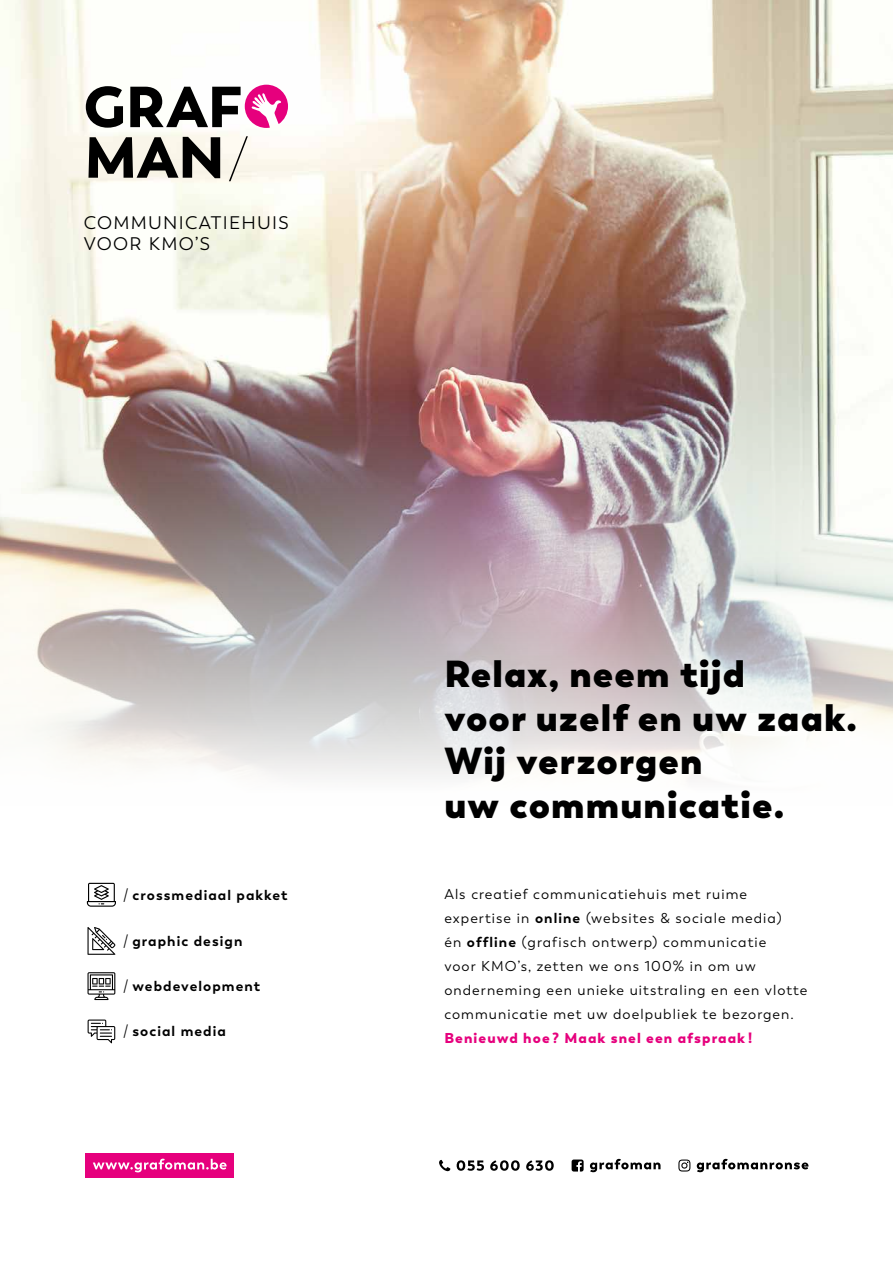
<style>
.page{position:relative;width:893px;height:1263px;background:#fff}
.page>*{position:absolute;margin:0;border:0;box-sizing:border-box;transform-origin:0 0}
.t1{font:800 37.5px/43.5px "Trenda";letter-spacing:.03em;color:#000}
.t2{font:18.15px/21px "Trenda";letter-spacing:.07em;color:#000}
.t3{font:14.25px/24px "Trenda";letter-spacing:.075em;color:#000}
.t4{font:700 14.25px "Trenda";letter-spacing:.075em;color:#000}
.t5{font:900 14.25px "Trenda";letter-spacing:.075em;color:#e6007d}
.s1{font-weight:400;font-size:14.4px}
.s2{font-weight:700}
.s3{font-weight:400}
</style>
<div class="page">
<img style="left:0;top:0;width:893px;height:389px">
<img style="left:0;top:389px;width:893px;height:390px">
<svg style="left:88px;top:1019px;width:27px;height:24px"></svg>
<svg style="left:88px;top:972px;width:27px;height:28px"></svg>
<svg style="left:88px;top:927px;width:27px;height:28px"></svg>
<svg style="left:87px;top:883px;width:29px;height:24px"></svg>
<div style="left:85px;top:1153px;width:149px;height:25px;background:#e6007d"></div>
<svg style="left:93px;top:1159px;width:134px;height:13px"></svg>
<svg style="left:697px;top:1159px;width:111px;height:13px"></svg>
<svg style="left:590px;top:1159px;width:70px;height:13px"></svg>
<svg style="left:457px;top:1160px;width:97px;height:11px"></svg>
<svg style="left:439px;top:1160px;width:11px;height:11px"></svg>
<svg style="left:572px;top:1159px;width:12px;height:12px"></svg>
<svg style="left:678px;top:1159px;width:12px;height:12px"></svg>
<svg style="left:86px;top:86px;width:37px;height:42px"></svg>
<svg style="left:130px;top:85px;width:158px;height:43px"></svg>
<svg style="left:229px;top:136px;width:19px;height:45px"></svg>
<svg style="left:88px;top:137px;width:132px;height:41px;background:#75736d"></svg>
<p class="t2" style="left:84px;top:212px;width:206px">COMMUNICATIEHUIS<br>VOOR KMO’S</p>
<h1 class="t1" style="left:444px;top:652px;width:414px">Relax, neem tijd<br>voor uzelf en uw zaak.<br>Wij verzorgen<br>uw communicatie.</h1>
<p class="t4" style="left:123px;top:886px;width:166px"><span class="s1">/</span> crossmediaal pakket</p>
<p class="t3" style="left:444px;top:882px;width:365px">Als creatief communicatiehuis met ruime expertise in <span class="s2">online</span> (websites &amp; sociale media)<br>én <span class="s2">offline</span> (grafisch ontwerp) communicatie<br>voor KMO’s, zetten we ons 100% in om uw onderneming een unieke uitstraling en een vlotte communicatie met uw doelpubliek te bezorgen.</p>
<p class="t5" style="left:444px;top:1029px;width:309px">Benieuwd hoe ? Maak snel een afspraak !</p>
<p class="t4" style="left:123px;top:932px;width:121px"><span class="s3">/</span> graphic design</p>
<p class="t4" style="left:123px;top:977px;width:139px"><span class="s3">/</span> webdevelopment</p>
<p class="t4" style="left:123px;top:1022px;width:104px"><span class="s3">/</span> social media</p>
</div>
